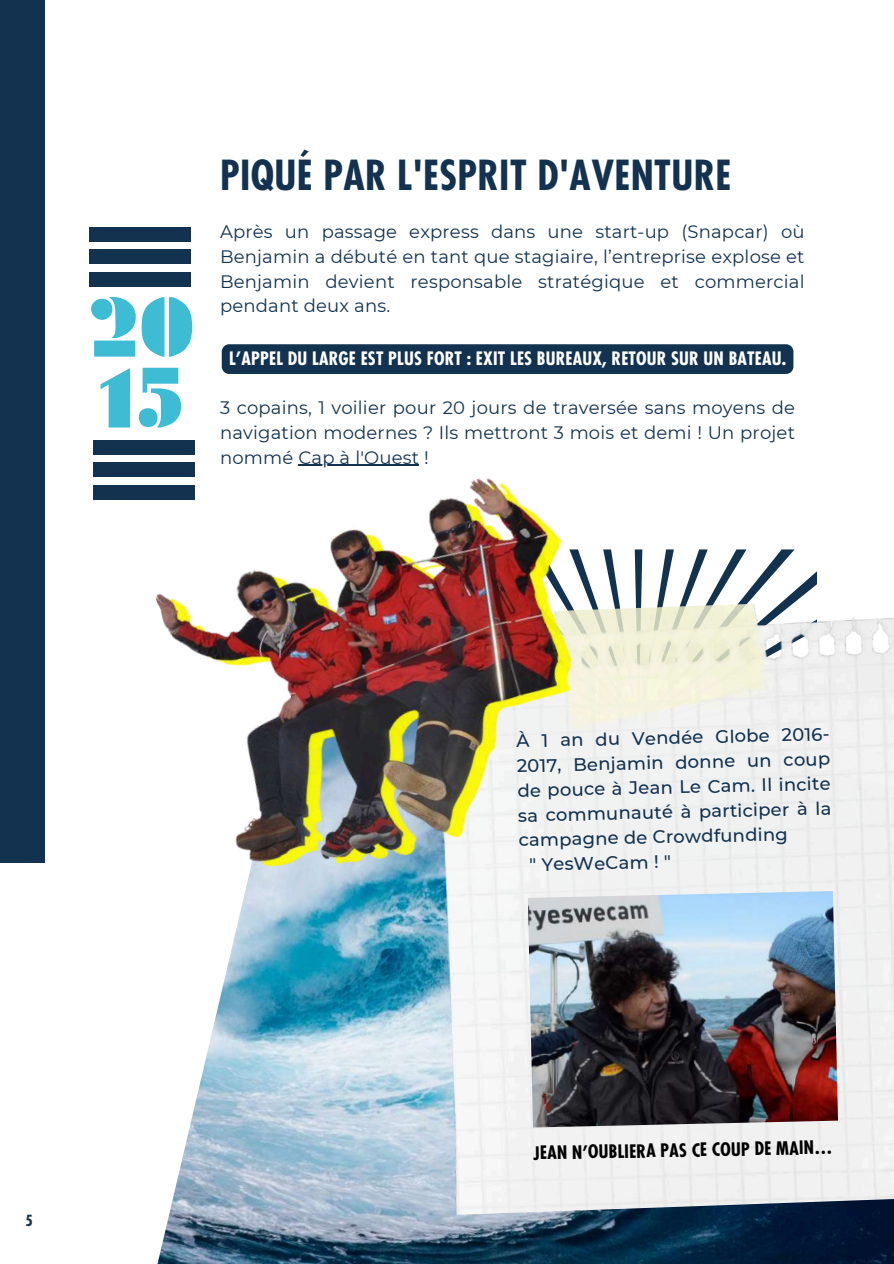
<style>
.page{position:relative;width:894px;height:1264px;background:#fff}
.page>*{position:absolute;margin:0;border:0;box-sizing:border-box;transform-origin:0 0}
.t1{font:900 74.4px "Futura";color:#3dbcd3}
.t2{font:700 condensed 40.35px "Futura";letter-spacing:.01em;color:#123250}
.t3{font:18px/24.8px "Montserrat";letter-spacing:.01em;color:#123250;text-align:justify}
.t4{font:500 18px "Montserrat";color:#123250}
.t5{font:700 condensed 18px "Futura";letter-spacing:.01em;color:#fff}
.t6{font:700 condensed 18px "Futura";color:#000}
.t7{font:700 condensed 15px "Futura";color:#123250}
</style>
<div class="page">
<div style="left:89px;top:249px;width:101px;height:14px;background:#123250"></div>
<div style="left:89px;top:272px;width:101px;height:14px;background:#123250"></div>
<div style="left:89px;top:227px;width:101px;height:14px;background:#123250"></div>
<div style="left:93px;top:462px;width:101px;height:14px;background:#123250"></div>
<div style="left:93px;top:485px;width:101px;height:14px;background:#123250"></div>
<div style="left:93px;top:440px;width:101px;height:14px;background:#123250"></div>
<svg style="left:638px;top:549px;width:178px;height:49px"></svg>
<img style="left:157px;top:904px;width:736px;height:359px">
<img style="left:429px;top:598px;width:464px;height:616px">
<img style="left:527px;top:891px;width:310px;height:236px">
<div style="left:0;top:0;width:45px;height:862px;background:#123250"></div>
<img style="left:151px;top:462px;width:487px;height:442px">
<div style="left:222px;top:344px;width:571px;height:30px;background:#123250"></div>
<h1 class="t1" style="left:90px;top:297px;width:106px">20</h1>
<h1 class="t1" style="left:99px;top:368px;width:86px">15</h1>
<h2 class="t2" style="left:220px;top:149px;width:512px">PIQUÉ PAR L'ESPRIT D'AVENTURE</h2>
<p class="t3" style="left:220px;top:219px;width:586px">Après un passage express dans une start-up (Snapcar) où Benjamin a débuté en tant que stagiaire, l’entreprise explose et Benjamin devient responsable stratégique et commercial pendant deux ans.</p>
<p class="t5" style="left:229px;top:346px;width:558px">L’APPEL DU LARGE EST PLUS FORT : EXIT LES BUREAUX, RETOUR SUR UN BATEAU.</p>
<p class="t3" style="left:220px;top:395px;width:576px">3 copains, 1 voilier pour 20 jours de traversée sans moyens de navigation modernes ? Ils mettront 3 mois et demi ! Un projet nommé Cap à l'Ouest !</p>
<p class="t4" style="left:516px;top:729px;width:314px;rotate:-1deg">À 1 an du Vendée Globe 2016-</p>
<p class="t4" style="left:516px;top:754px;width:314px;rotate:-1deg">2017, Benjamin donne un coup</p>
<p class="t4" style="left:517px;top:778px;width:314px;rotate:-1deg">de pouce à Jean Le Cam. Il incite</p>
<p class="t4" style="left:518px;top:803px;width:314px;rotate:-1deg">sa communauté à participer à la</p>
<p class="t4" style="left:518px;top:828px;width:270px;rotate:-1deg">campagne de Crowdfunding</p>
<p class="t4" style="left:529px;top:853px;width:143px;rotate:-1deg">" YesWeCam ! "</p>
<p class="t7" style="left:25px;top:1210px;width:9px">5</p>
<p class="t6" style="left:533px;top:1140px;width:300px;rotate:-1deg">JEAN N’OUBLIERA PAS CE COUP DE MAIN…</p>
</div>
